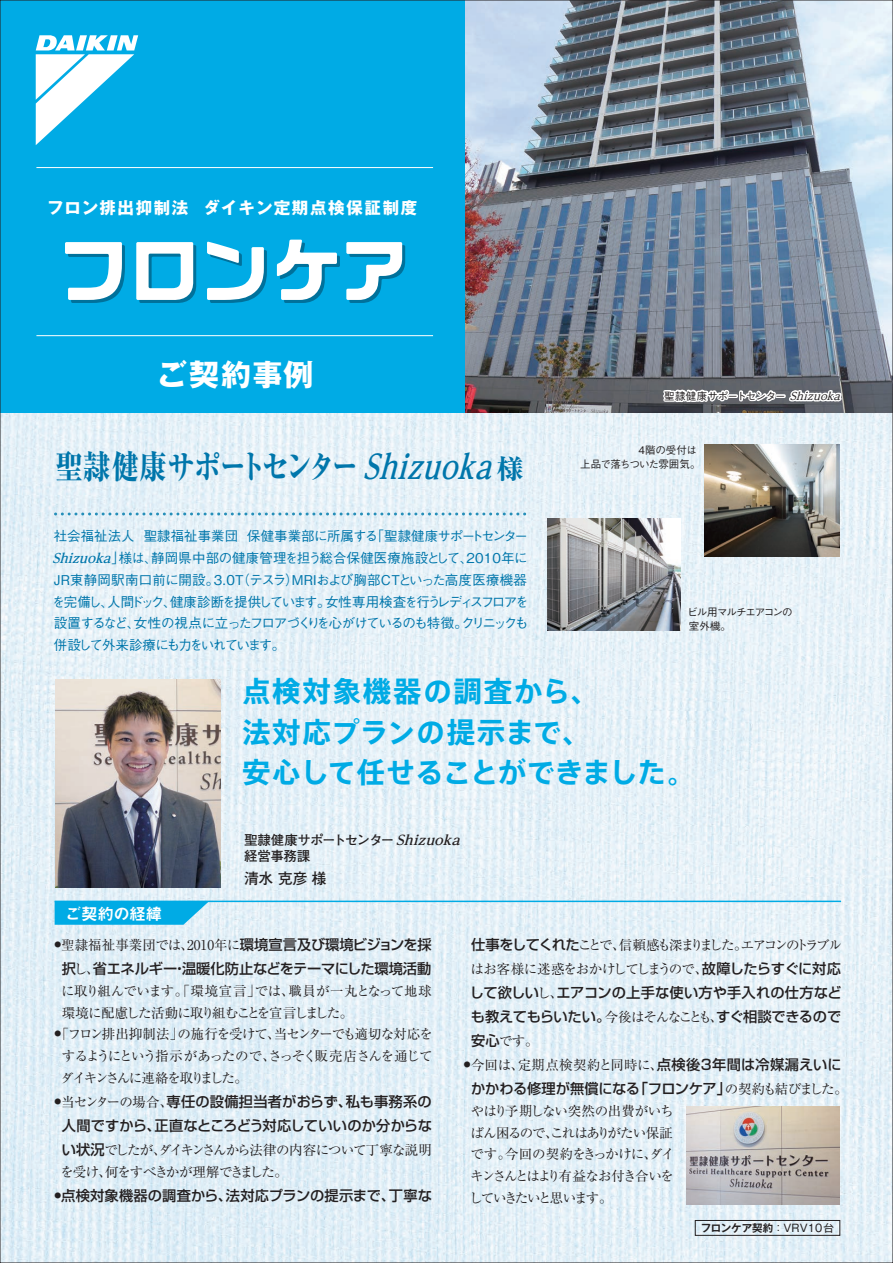
<style>
.page{position:relative;width:893px;height:1263px;background:#fff}
.page>*{position:absolute;margin:0;border:0;box-sizing:border-box;transform-origin:0 0}
.t1{font:800 33px "Ryumin Pro";letter-spacing:-.055em;color:#0076ab;scale:.83 1}
.t2{font:italic 700 33px "UD Reimin Pro";color:#0076ab;scale:.83 1}
.t3{font:700 30px "Gothic MB101 Pro";letter-spacing:.055em;color:#fff}
.t4{font:700 28.5px/40.5px "Axis Std";letter-spacing:.02em;color:#00abe5}
.t5{font:700 16.5px "Gothic MB101 Pro";letter-spacing:.1em;color:#fff}
.t6{font:16.5px "Midashi Go Pro MB31";letter-spacing:-.015em;color:#fff}
.t7{font:700 15px "Futo Go B101 Pro";color:#231f20}
.t8{font:500 14.25px/24px "Shin Go Pro";letter-spacing:-.005em;color:#231f20;text-align:center}
.t9{font:500 14.25px "Shin Go Pro";letter-spacing:-.025em;color:#231f20}
.t10{font:13.5px/21.8px "Ryumin Pr 5";letter-spacing:-.09em;color:#231f20}
.t11{font:13.5px/24px "Ryumin Pr 5";letter-spacing:-.13em;color:#231f20}
.t12{font:13.5px/21.8px "Ryumin Pr 5";letter-spacing:-.055em;color:#231f20}
.t13{font:500 13.5px "Gothic BBB Pro";letter-spacing:.015em;color:#0076ab}
.t14{font:500 13.5px "Gothic BBB Pro";letter-spacing:-.13em;color:#0076ab}
.t15{font:500 13.5px "Gothic BBB Pro";letter-spacing:-.105em;color:#0076ab}
.t16{font:500 13.5px "Gothic BBB Pro";color:#0076ab}
.t17{font:500 13.5px "Gothic BBB Pro";letter-spacing:.01em;color:#0076ab}
.t18{font:13.5px "Ryumin Pr 5";letter-spacing:.005em;color:#231f20}
.t19{font:13.5px "Ryumin Pr 5";letter-spacing:.02em;color:#231f20}
.t20{font:700 13.5px/16.2px "Futo Go B101 Pro";letter-spacing:-.045em;color:#231f20}
.t21{font:500 13.5px "Gothic BBB Pro";letter-spacing:-.125em;color:#0076ab}
.t22{font:italic 700 13.05px "UD Reimin Pro";color:#0076ab}
.t23{font:500 10.5px "Gothic BBB Pro";letter-spacing:-.035em;color:#231f20}
.t24{font:500 10.5px/13.5px "Gothic BBB Pro";letter-spacing:-.065em;color:#231f20}
.t25{font:500 10.5px/13.5px "Gothic BBB Pro";letter-spacing:-.095em;color:#231f20}
.t26{font:700 10.5px "Gothic MB101 Pro De";letter-spacing:-.005em;color:#231f20}
.s1{font-size:27px}
.s2{font-family:"UD Reimin Pro";font-style:italic}
.s3{font-family:"UD Reimin Pro";font-style:italic;font-size:13.35px}
.s4{font-family:"Shin Go Pro";font-weight:500;font-size:14.25px}
.s5{font-family:"Ryumin Pr 5";font-weight:400;font-size:13.5px}
.s6{font-family:"Gothic MB101 Pro";font-weight:400}
</style>
<div class="page">
<img style="left:2px;top:412px;width:889px;height:849px">
<div style="left:0;top:0;width:466px;height:412px;background:#00abe5"></div>
<img style="left:466px;top:2px;width:425px;height:410px">
<img style="left:705px;top:444px;width:134px;height:112px">
<img style="left:547px;top:518px;width:134px;height:112px">
<img style="left:56px;top:679px;width:165px;height:208px">
<hr style="left:36px;top:167px;width:397px;height:1px;background:#fff">
<hr style="left:36px;top:335px;width:397px;height:1px;background:#fff">
<svg style="left:55px;top:512px;width:472px;height:3px"></svg>
<svg style="left:55px;top:902px;width:154px;height:23px;background:#15b1e6"></svg>
<hr style="left:55px;top:901px;width:786px;height:1px;background:#00abe5">
<img style="left:687px;top:1107px;width:153px;height:97px">
<svg style="left:661px;top:383px;width:70px;height:32px"></svg>
<div style="left:727px;top:394px;width:11px;height:4px;border:3px solid #fff"></div>
<svg style="left:737px;top:380px;width:41px;height:35px"></svg>
<div style="left:775px;top:394px;width:11px;height:4px;border:3px solid #fff"></div>
<svg style="left:785px;top:388px;width:61px;height:16px"></svg>
<svg style="left:36px;top:35px;width:102px;height:110px"></svg>
<svg style="left:277px;top:240px;width:63px;height:63px"></svg>
<svg style="left:136px;top:242px;width:61px;height:61px"></svg>
<svg style="left:346px;top:242px;width:59px;height:61px"></svg>
<svg style="left:65px;top:242px;width:60px;height:61px"></svg>
<svg style="left:207px;top:242px;width:60px;height:61px"></svg>
<div style="left:695px;top:1220px;width:145px;height:15px;border:1px solid #231f20"></div>
<p class="t5" style="left:47px;top:194px;width:372px">フロン排出抑制法 ダイキン定期点検保証制度</p>
<h2 class="t3" style="left:157px;top:350px;width:158px">ご契約事例</h2>
<h1 class="t1" style="left:55px;top:440px;width:565px">聖隷健康サポートセンター　　　　　<span class="s1">様</span></h1>
<h1 class="t2" style="left:362px;top:439px;width:173px">Shizuoka</h1>
<p class="t16" style="left:54px;top:525px;width:476px">社会福祉法人 聖隷福祉事業団 保健事業部に所属する「聖隷健康サポートセンター</p>
<p class="t17" style="left:111px;top:547px;width:418px">」様は、静岡県中部の健康管理を担う総合保健医療施設として、2010年に</p>
<p class="t13" style="left:54px;top:569px;width:475px">JR東静岡駅南口前に開設。3.0T（テスラ）MRIおよび胸部CTといった高度医療機器</p>
<p class="t14" style="left:52px;top:591px;width:478px">を完備し、人間ドック、健康診断を提供しています。女性専用検査を行うレディスフロアを</p>
<p class="t15" style="left:54px;top:612px;width:476px">設置するなど、女性の視点に立ったフロアづくりを心がけているのも特徴。クリニックも</p>
<p class="t21" style="left:54px;top:634px;width:233px">併設して外来診療にも力をいれています。</p>
<p class="t22" style="left:52px;top:547px;width:66px">Shizuoka</p>
<p class="t23" style="left:664px;top:387px;width:182px">聖隷健康サポートセンター <span class="s2">Shizuoka</span></p>
<p class="t24" style="left:580px;top:442px;width:122px;text-indent:56px">４階の受付は上品で落ちついた雰囲気。</p>
<p class="t25" style="left:687px;top:604px;width:107px">ビル用マルチエアコンの室外機。</p>
<h3 class="t4" style="left:242px;top:670px;width:456px">点検対象機器の調査から、<br>法対応プランの提示まで、<br>安心して任せることができました。</h3>
<p class="t20" style="left:244px;top:830px;width:223px">聖隷健康サポートセンター <span class="s3">Shizuoka</span>経営事務課</p>
<p class="t7" style="left:244px;top:866px;width:84px">清水 克彦 様</p>
<p class="t6" style="left:65px;top:900px;width:99px">ご契約の経緯</p>
<p class="t18" style="left:54px;top:934px;width:379px"><sup>●</sup>聖隷福祉事業団では、2010年に<span class="s4">環境宣言及び環境ビジョンを採</span></p>
<p class="t8" style="left:62px;top:955px;width:371px">択<span class="s5">し、</span>省エネルギー・温暖化防止などをテーマにした環境活動</p>
<p class="t12" style="left:61px;top:979px;width:372px">に取り組んでいます。「環境宣言」では、職員が一丸となって地球環境に配慮した活動に取り組むことを宣言しました。</p>
<p class="t10" style="left:61px;top:1022px;width:374px;text-align:justify;text-indent:-6px"><sup>●</sup>「フロン排出抑制法」の施行を受けて、当センターでも適切な対応をするようにという指示があったので、さっそく販売店さんを通じてダイキンさんに連絡を取りました。</p>
<p class="t8" style="left:54px;top:1088px;width:379px"><sup>●</sup><span class="s5">当センターの場合、</span>専任の設備担当者がおらず、私も事務系の人間ですから、正直なところどう対応していいのか分からな</p>
<p class="t10" style="left:61px;top:1138px;width:373px"><span class="s4">い状況</span>でしたが、ダイキンさんから法律の内容について丁寧な説明を受け、何をすべきかが理解できました。</p>
<p class="t8" style="left:54px;top:1181px;width:379px"><sup>●</sup>点検対象機器の調査から、法対応プランの提示まで、丁寧な</p>
<p class="t11" style="left:471px;top:932px;width:373px"><span class="s4">仕事をしてくれた</span>ことで、信頼感も深まりました。エアコンのトラブルはお客様に迷惑をおかけしてしまうので、<span class="s4">故障したらすぐに対応</span></p>
<p class="t8" style="left:470px;top:979px;width:373px;text-align:left">して欲しい<span class="s5">し、</span>エアコンの上手な使い方や手入れの仕方なども教えてもらいたい。<span class="s5">今後はそんなことも、</span>すぐ相談できるので</p>
<p class="t10" style="left:471px;top:1029px;width:69px"><span class="s4">安心</span>です。</p>
<p class="t19" style="left:464px;top:1054px;width:380px"><sup>●</sup>今回は、定期点検契約と同時に、<span class="s4">点検後3年間は冷媒漏えいに</span></p>
<p class="t9" style="left:471px;top:1077px;width:378px">かかわる修理が無償になる「フロンケア」<span class="s5">の契約も結びました。</span></p>
<p class="t10" style="left:469px;top:1099px;width:207px">やはり予期しない突然の出費がいちばん困るので、これはありがたい保証です。今回の契約をきっかけに、ダイキンさんとはより有益なお付き合いをしていきたいと思います。</p>
<p class="t26" style="left:701px;top:1219px;width:135px">フロンケア契約 <span class="s6">：VRV10台</span></p>
</div>
